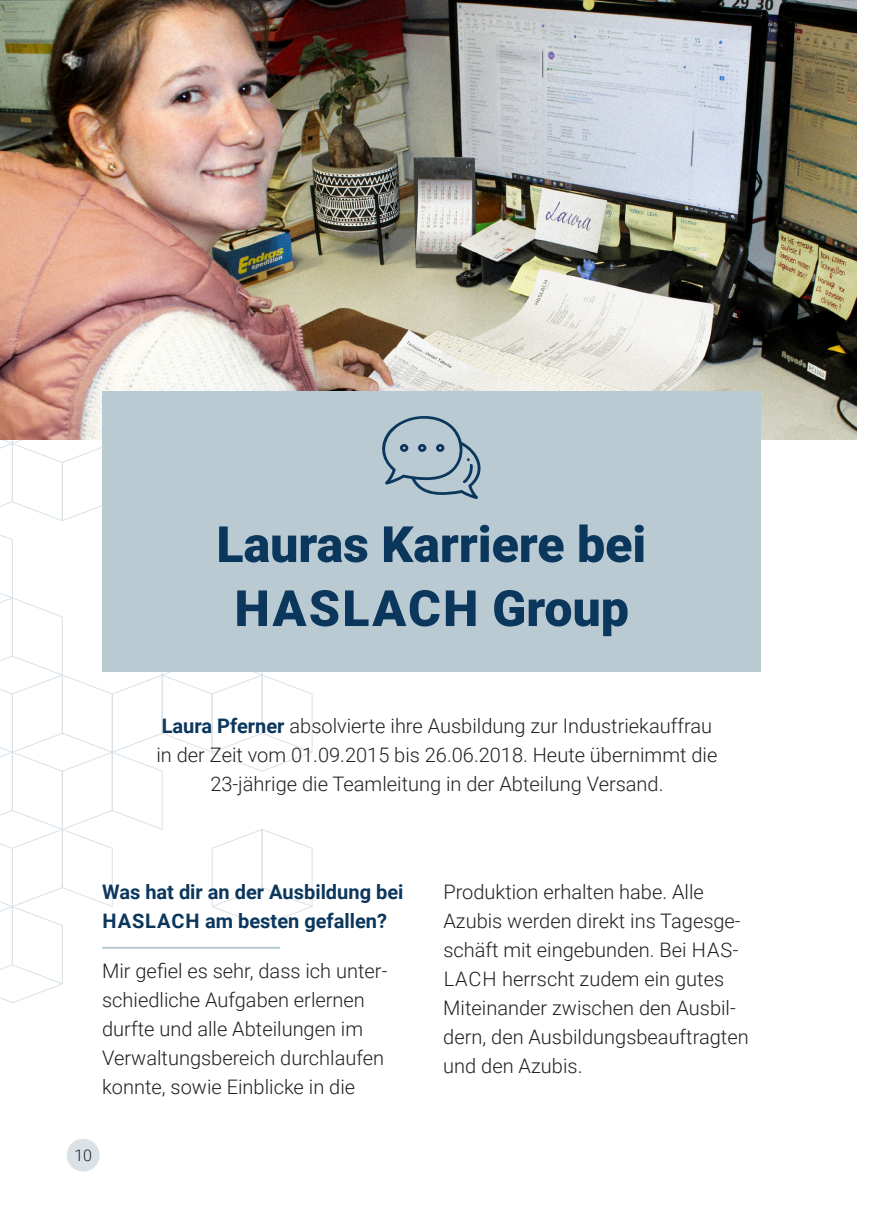
<style>
.page{position:relative;width:874px;height:1225px;background:#fff}
.page>*{position:absolute;margin:0;border:0;box-sizing:border-box;transform-origin:0 0}
.t1{font:900 50px/64px "Roboto";color:#0b375d;text-align:center}
.t2{font:300 20px/29px "Roboto";color:#231f20}
.t3{font:700 20px/29px "Roboto";color:#0b375d}
.t4{font:300 16px "Roboto";color:#231f20}
.s1{font-weight:700;color:#0b375d}
</style>
<div class="page">
<svg style="left:0;top:439px;width:313px;height:564px"></svg>
<hr style="left:102px;top:946px;width:178px;height:2px;background:#bacad2">
<img style="left:0;top:0;width:856px;height:439px">
<div style="left:102px;top:391px;width:658px;height:281px;background:#bacad2"></div>
<svg style="left:382px;top:416px;width:99px;height:83px"></svg>
<div style="left:67px;top:1138px;width:33px;height:33px;background:#dae2e7;border-radius:50%"></div>
<h1 class="t1" style="left:216px;top:510px;width:431px">Lauras Karriere bei<br>HASLACH Group</h1>
<p class="t2" style="left:156px;top:711px;width:562px;text-align:center"><span class="s1">Laura Pferner</span> absolvierte ihre Ausbildung zur Industriekauffrau in der Zeit vom 01.09.2015 bis 26.06.2018. Heute übernimmt die<br>23-jährige die Teamleitung in der Abteilung Versand.</p>
<p class="t3" style="left:102px;top:876px;width:303px">Was hat dir an der Ausbildung bei<br>HASLACH am besten gefallen?</p>
<p class="t2" style="left:102px;top:955px;width:286px">Mir gefiel es sehr, dass ich unter&shy;schiedliche Aufgaben erlernen durfte und alle Abteilungen im<br>Verwaltungsbereich durchlaufen konnte, sowie Einblicke in die</p>
<p class="t4" style="left:74px;top:1144px;width:19px">10</p>
<p class="t2" style="left:443px;top:876px;width:307px">Produktion erhalten habe. Alle<br>Azubis werden direkt ins Tagesge&shy;schäft mit eingebunden. Bei HAS-<br>LACH herrscht zudem ein gutes<br>Miteinander zwischen den Ausbil&shy;dern, den Ausbildungsbeauftragten und den Azubis.</p>
</div>
